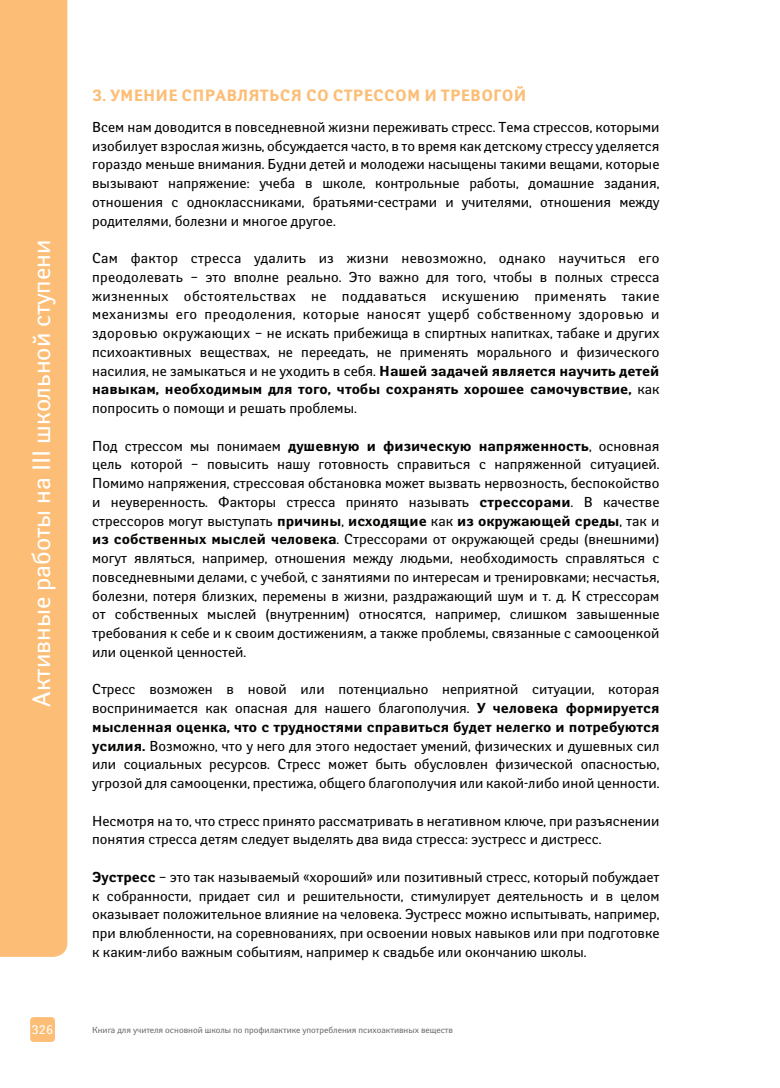
<style>
.page{position:relative;width:780px;height:1088px;background:#fff}
.page>*{position:absolute;margin:0;border:0;box-sizing:border-box;transform-origin:0 0}
.t1{font:25px "Yanus";color:#fff}
.t2{font:700 16.25px "Yanus";letter-spacing:.01em;color:#fcbe76}
.t3{font:14.38px/18.8px "Yanus";color:#040503;text-align:justify}
.t4{font:12.5px "Yanus";color:#fff}
.t5{font:8.75px "Yanus";color:#6c6d70}
.s1{font-weight:700}
.s2{font-style:italic}
</style>
<div class="page">
<div style="left:30px;top:1017px;width:25px;height:25px;background:#fcbe76;border-radius:3px"></div>
<div style="left:0;top:0;width:67px;height:957px;background:#fcbe76"></div>
<h1 class="t1" style="left:26px;top:707px;width:468px;rotate:-90deg">Активные работы на III школьной ступени</h1>
<p class="t2" style="left:92px;top:85px;width:168px">3. УМ ЕНИЕ СПРАВЛЯТЬ</p>
<p class="t2" style="left:280px;top:85px;width:248px">СЯ СО СТРЕССОМ И ТРЕВОГОЙ</p>
<p class="t3" style="left:92px;top:117px;width:568px">Всем нам доводится в повседневной жизни переживать стресс. Тема стрессов, которыми изобилует взрослая жизнь, обсуждается часто, в то время как детскому стрессу уделяется гораздо меньше внимания. Будни детей и молодежи насыщены такими вещами, которые вызывают напряжение: учеба в школе, контрольные работы, домашние задания, отношения с одноклассниками, братьями-сестрами и учителями, отношения между родителями, болезни и многое другое.</p>
<p class="t3" style="left:92px;top:249px;width:568px">Сам фактор стресса удалить из жизни невозможно, однако научиться его преодолевать – это вполне реально. Это важно для того, чтобы в полных стресса жизненных обстоятельствах не поддаваться искушению применять такие механизмы его преодоления, которые наносят ущерб собственному здоровью и здоровью окружающих – не искать прибежища в спиртных напитках, табаке и других психоактивных веществах, не переедать, не применять морального и физического насилия, не замыкаться и не уходить в себя. <span class="s1">Нашей задачей является научить детей навыкам, необходимым для того, чтобы сохранять хорошее самочувствие,</span> как попросить о помощи и решать проблемы.</p>
<p class="t3" style="left:92px;top:436px;width:568px">Под стрессом мы понимаем <span class="s1">душевную и физическую напряженность</span>, основная цель которой – повысить нашу готовность справиться с напряженной ситуацией.<br>Помимо напряжения, стрессовая обстановка может вызвать нервозность, беспокойство и неуверенность. Факторы стресса принято называть <span class="s1">стрессорами</span><span class="s2">.</span> В качестве стрессоров могут выступать <span class="s1">причины</span>, <span class="s1">исходящие</span> как <span class="s1">из окружающей среды</span>, так и <span class="s1">из собственных мыслей человека</span>. Стрессорами от окружающей среды (внешними) могут являться, например, отношения между людьми, необходимость справляться с повседневными делами, с учебой, с занятиями по интересам и тренировками; несчастья, болезни, потеря близких, перемены в жизни, раздражающий шум и т. д. К стрессорам от собственных мыслей (внутренним) относятся, например, слишком завышенные требования к себе и к своим достижениям, а также проблемы, связанные с самооценкой или оценкой ценностей.</p>
<p class="t3" style="left:92px;top:680px;width:568px">Стресс возможен в новой или потенциально неприятной ситуации, которая воспринимается как опасная для нашего благополучия. <span class="s1">У человека формируется мысленная оценка, что с трудностями справиться будет нелегко и потребуются усилия.</span> Возможно, что у него для этого недостает умений, физических и душевных сил или социальных ресурсов. Стресс может быть обусловлен физической опасностью, угрозой для самооценки, престижа, общего благополучия или какой-либо иной ценности.</p>
<p class="t3" style="left:92px;top:811px;width:568px">Несмотря на то, что стресс принято рассматривать в негативном ключе, при разъяснении понятия стресса детям следует выделять два вида стресса: эустресс и дистресс.</p>
<p class="t3" style="left:92px;top:867px;width:568px"><span class="s1">Эустресс</span> – это так называемый «хороший» или позитивный стресс, который побуждает к собранности, придает сил и решительности, стимулирует деятельность и в целом оказывает положительное влияние на человека. Эустресс можно испытывать, например, при влюбленности, на соревнованиях, при освоении новых навыков или при подготовке к каким-либо важным событиям, например к свадьбе или окончанию школы.</p>
<p class="t4" style="left:32px;top:1022px;width:23px">326</p>
<p class="t5" style="left:92px;top:1024px;width:362px">Книга для учителя основной школы по профилактике употребления психоактивных веществ</p>
</div>
